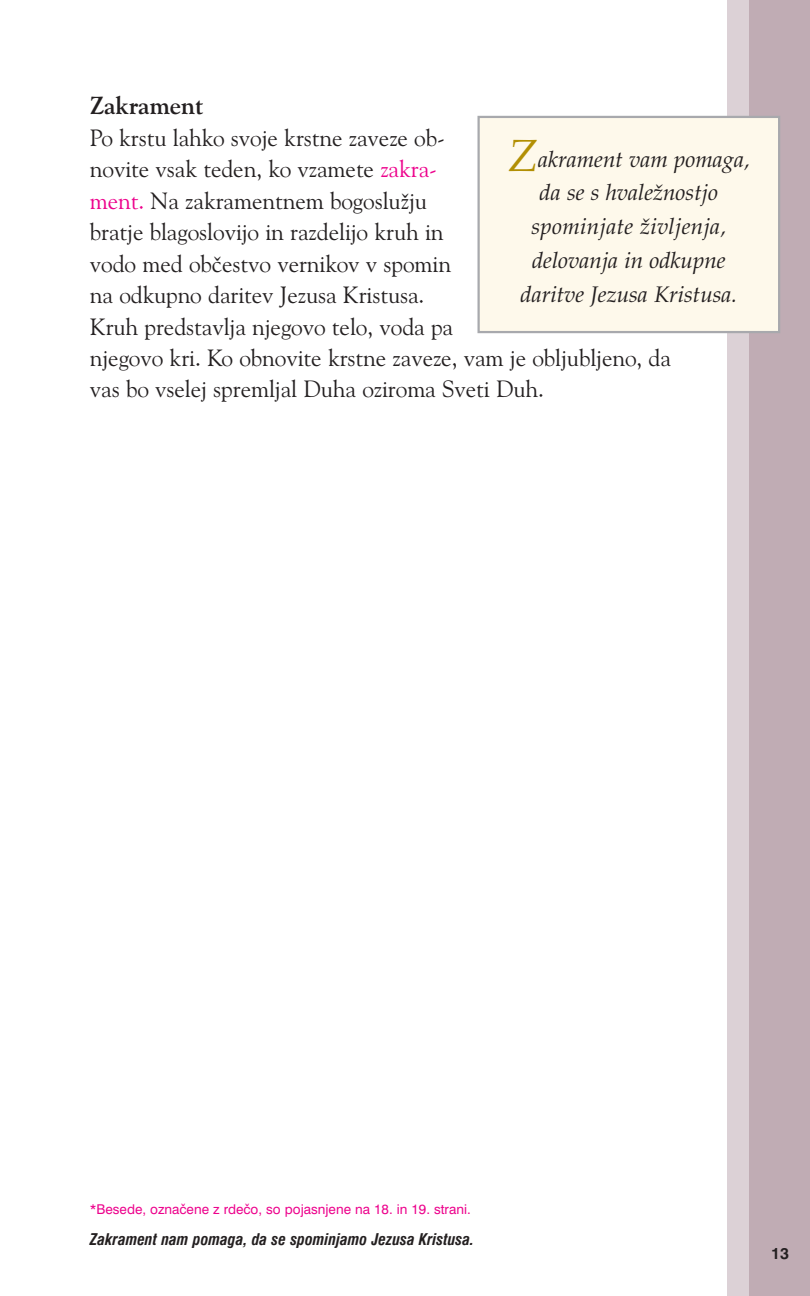
<style>
.page{position:relative;width:810px;height:1296px;background:#fff}
.page>*{position:absolute;margin:0;border:0;box-sizing:border-box;transform-origin:0 0}
.t1{font:700 24.75px "Goudy Croatian";color:#231f20}
.t2{font:23.62px/31.5px "Goudy Croatian Roman";letter-spacing:-.005em;color:#231f20}
.t3{font:italic 22.5px/33.8px "Pala Croatian";color:#231f20;text-align:center}
.t4{font:italic 15.75px "Swiss Croatian Bold Cond";color:#231f20}
.t5{font:700 15.75px "Swiss Croatian";color:#231f20}
.t6{font:13.5px "Swiss Croatian Roman";color:#ed028c}
.s1{color:#ed028c}
.s2{font-size:45px;color:#b28f03}
</style>
<div class="page">
<div style="left:727px;top:0;width:83px;height:1296px;background:#c0acb4"></div>
<div style="left:727px;top:0;width:21px;height:1296px;background:#dcd1d6"></div>
<div style="left:479px;top:117px;width:300px;height:215px;background:#fef9eb"></div>
<div style="left:477px;top:116px;width:303px;height:217px;border:2px solid #a8a9ad"></div>
<p class="t1" style="left:90px;top:95px;width:115px">Zakrament</p>
<p class="t2" style="left:90px;top:123px;width:583px">Po krstu lahko svoje krstne zaveze ob-<br>novite vsak teden, ko vzamete <span class="s1">zakra-<br>ment.</span> Na zakramentnem bogosluœju<br>bratje blagoslovijo in razdelijo kruh in<br>vodo med obçestvo vernikov v spomin<br>na odkupno daritev Jezusa Kristusa.<br>Kruh predstavlja njegovo telo, voda pa<br>njegovo kri. Ko obnovite krstne zaveze, vam je obljubljeno, da vas bo vselej spremljal Duha oziroma Sveti Duh.</p>
<p class="t3" style="left:508px;top:145px;width:243px"><span class="s2">Z</span>akrament vam pomaga, da se s hvaleœnostjo spominjate œivljenja, delovanja in odkupne daritve Jezusa Kristusa.</p>
<p class="t6" style="left:90px;top:1203px;width:382px">*Besede, oznaçene z rdeço, so pojasnjene na 18. in 19. strani.</p>
<p class="t4" style="left:90px;top:1233px;width:386px">Zakrament nam pomaga, da se spominjamo Jezusa Kristusa.</p>
<p class="t5" style="left:771px;top:1246px;width:19px">13</p>
</div>
